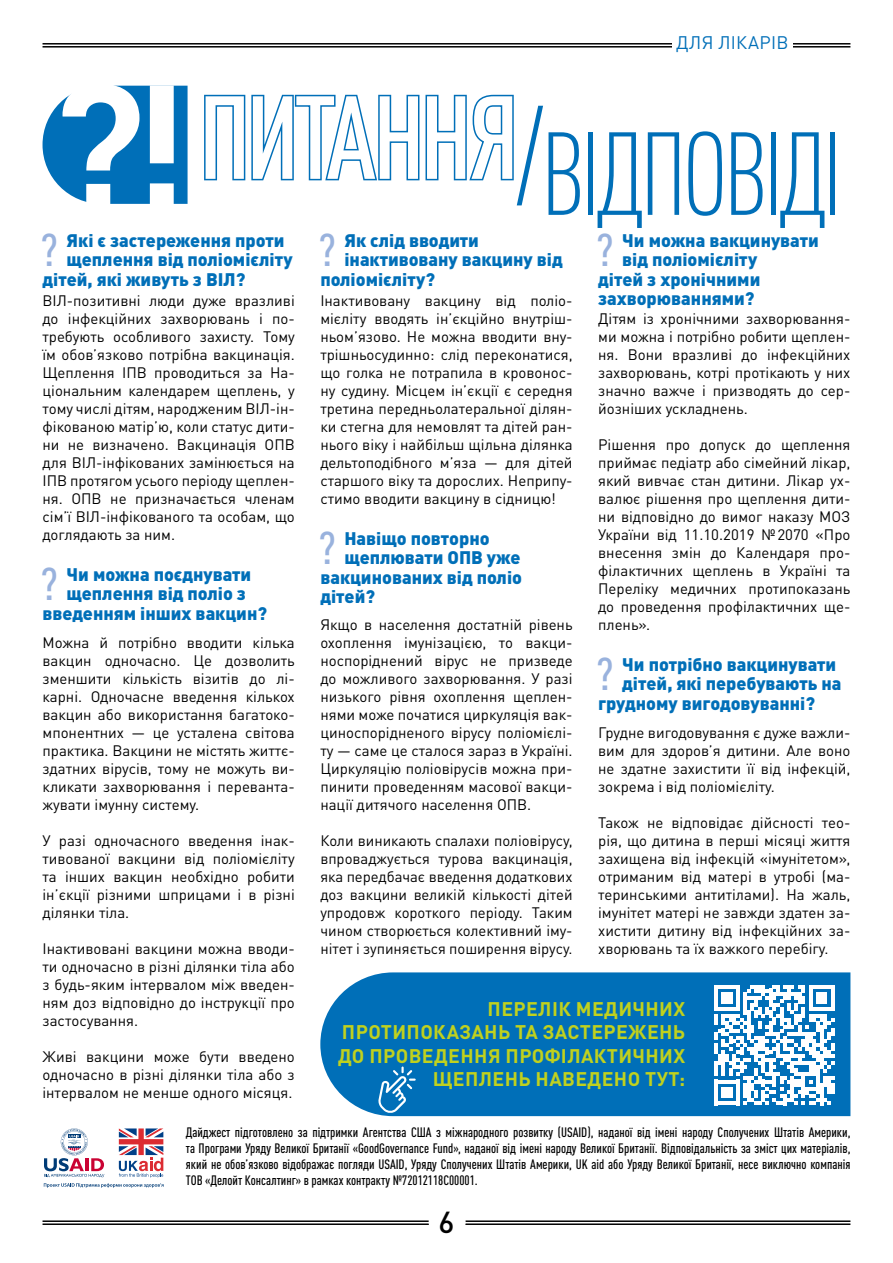
<style>
.page{position:relative;width:893px;height:1263px;background:#fff}
.page>*{position:absolute;margin:0;border:0;box-sizing:border-box;transform-origin:0 0}
.zagolovok{font:300 condensed 115.95px "DIN Pro";letter-spacing:-.05em;color:#006fb8}
.vopros{font:500 condensed 45.45px "DIN Pro";color:#99b2dd}
.t1{font:500 30px "DIN Pro";color:#000}
.main_text{font:700 19.5px/23.4px "DIN Pro";letter-spacing:.02em;color:#c0d11e;text-align:right}
.vopros-2{font:900 18px/19.5px "DIN Pro";color:#006fb8;text-align:center}
.t2{font:18px "DIN Pro";letter-spacing:.02em;color:#006fb8}
.main_text-2{font:15px/18px "DIN Pro";color:#000;text-align:justify}
.t3{font:500 condensed 13.5px/15.8px "DIN Pro";color:#000;text-align:justify}
</style>
<div class="page">
<hr style="left:43px;top:1220px;width:807px;height:2px;background:#000">
<hr style="left:43px;top:1223px;width:807px;height:2px;background:#000">
<div style="left:429px;top:1203px;width:37px;height:37px;background:#fff;border-radius:50%"></div>
<hr style="left:43px;top:43px;width:807px;height:2px;background:#000">
<hr style="left:43px;top:46px;width:807px;height:2px;background:#000">
<div style="left:672px;top:31px;width:121px;height:23px;background:#fff"></div>
<svg style="left:43px;top:85px;width:145px;height:119px"></svg>
<svg style="left:204px;top:94px;width:310px;height:87px"></svg>
<svg style="left:119px;top:1128px;width:44px;height:49px"></svg>
<svg style="left:44px;top:1128px;width:60px;height:49px"></svg>
<svg style="left:44px;top:1183px;width:120px;height:5px"></svg>
<div style="left:320px;top:972px;width:530px;height:144px;background:#006fb8"></div>
<svg style="left:714px;top:985px;width:120px;height:120px"></svg>
<svg style="left:378px;top:1066px;width:38px;height:48px"></svg>
<p class="t2" style="left:676px;top:28px;width:114px">ДЛЯ ЛІКАРІВ</p>
<p class="zagolovok" style="left:198px;top:92px;width:647px"><sup>ПИТАННЯ</sup>/ВІДПОВІДІ</p>
<p class="vopros" style="left:40px;top:217px;width:20px">?</p>
<p class="vopros-2" style="left:67px;top:228px;width:220px">Які є застереження проти</p>
<p class="vopros-2" style="left:67px;top:248px;width:228px">щеплення від поліомієліту</p>
<p class="vopros-2" style="left:43px;top:267px;width:204px">дітей, які живуть з ВІЛ?</p>
<p class="main_text-2" style="left:43px;top:290px;width:254px">ВІЛ-позитивні люди дуже вразливі до інфекційних захворювань і по&shy;требують особливого захисту. Тому їм обов’язково потрібна вакцинація.<br>Щеплення ІПВ проводиться за На&shy;ціональним календарем щеплень, у тому числі дітям, народженим ВІЛ-ін&shy;фікованою матір’ю, коли статус дити&shy;ни не визначено. Вакцинація ОПВ для ВІЛ-інфікованих замінюється на ІПВ протягом усього періоду щеплен&shy;ня. ОПВ не призначається членам сім’ї ВІЛ-інфікованого та особам, що доглядають за ним.</p>
<p class="vopros" style="left:40px;top:551px;width:20px">?</p>
<p class="vopros-2" style="left:43px;top:562px;width:226px">Чи можна поєднувати щеплення від поліо з введенням інших вакцин?</p>
<p class="main_text-2" style="left:43px;top:632px;width:254px;text-align:left">Можна й потрібно вводити кілька вакцин одночасно. Це дозволить зменшити кількість візитів до лі&shy;карні. Одночасне введення кількох вакцин або використання багатоко&shy;мпонентних — це усталена світова практика. Вакцини не містять життє&shy;здатних вірусів, тому не можуть ви&shy;кликати захворювання і переванта&shy;жувати імунну систему.</p>
<p class="main_text-2" style="left:43px;top:830px;width:254px">У разі одночасного введення інак&shy;тивованої вакцини від поліомієліту та інших вакцин необхідно робити ін’єкції різними шприцами і в різні ділянки тіла.</p>
<p class="main_text-2" style="left:43px;top:938px;width:254px">Інактивовані вакцини можна вводи&shy;ти одночасно в різні ділянки тіла або з будь-яким інтервалом між введен&shy;ням доз відповідно до інструкції про застосування.</p>
<p class="main_text-2" style="left:43px;top:1046px;width:254px">Живі вакцини може бути введено одночасно в різні ділянки тіла або з інтервалом не менше одного місяця.</p>
<p class="vopros" style="left:318px;top:217px;width:20px">?</p>
<p class="vopros-2" style="left:344px;top:228px;width:136px">Як слід вводити</p>
<p class="vopros-2" style="left:344px;top:248px;width:220px">інактивовану вакцину від</p>
<p class="vopros-2" style="left:320px;top:267px;width:116px">поліомієліту?</p>
<p class="main_text-2" style="left:320px;top:290px;width:254px">Інактивовану вакцину від поліо&shy;мієліту вводять ін’єкційно внутріш&shy;ньом’язово. Не можна вводити вну&shy;трішньосудинно: слід переконатися, що голка не потрапила в кровонос&shy;ну судину. Місцем ін’єкції є середня третина передньолатеральної ділян&shy;ки стегна для немовлят та дітей ран&shy;нього віку і найбільш щільна ділянка дельтоподібного м’яза — для дітей старшого віку та дорослих. Неприпу&shy;стимо вводити вакцину в сідницю!</p>
<p class="vopros" style="left:318px;top:515px;width:20px">?</p>
<p class="vopros-2" style="left:344px;top:526px;width:147px">Навіщо повторно</p>
<p class="vopros-2" style="left:344px;top:546px;width:178px">щеплювати ОПВ уже</p>
<p class="vopros-2" style="left:320px;top:565px;width:203px">вакцинованих від поліо</p>
<p class="vopros-2" style="left:320px;top:585px;width:56px">дітей?</p>
<p class="main_text-2" style="left:320px;top:614px;width:254px">Якщо в населення достатній рівень охоплення імунізацією, то вакци&shy;носпоріднений вірус не призведе до можливого захворювання. У разі низького рівня охоплення щеплен&shy;нями може початися циркуляція вак&shy;циноспорідненого вірусу поліомієлі&shy;ту — саме це сталося зараз в Україні.<br>Циркуляцію поліовірусів можна при&shy;пинити проведенням масової вакци&shy;нації дитячого населення ОПВ.</p>
<p class="main_text-2" style="left:320px;top:830px;width:254px">Коли виникають спалахи поліовірусу, впроваджується турова вакцинація, яка передбачає введення додаткових доз вакцини великій кількості дітей упродовж короткого періоду. Таким чином створюється колективний іму&shy;нітет і зупиняється поширення вірусу.</p>
<p class="vopros" style="left:596px;top:217px;width:20px">?</p>
<p class="vopros-2" style="left:622px;top:228px;width:198px">Чи можна вакцинувати</p>
<p class="vopros-2" style="left:622px;top:248px;width:137px">від поліомієліту</p>
<p class="vopros-2" style="left:598px;top:267px;width:164px">дітей з хронічними</p>
<p class="vopros-2" style="left:598px;top:287px;width:158px">захворюваннями?</p>
<p class="main_text-2" style="left:598px;top:308px;width:254px">Дітям із хронічними захворювання&shy;ми можна і потрібно робити щеплен&shy;ня. Вони вразливі до інфекційних захворювань, котрі протікають у них значно важче і призводять до сер&shy;йозніших ускладнень.</p>
<p class="main_text-2" style="left:598px;top:434px;width:254px">Рішення про допуск до щеплення приймає педіатр або сімейний лікар, який вивчає стан дитини. Лікар ух&shy;валює рішення про щеплення дити&shy;ни відповідно до вимог наказу МОЗ України від 11.10.2019 №2070 «Про внесення змін до Календаря про&shy;філактичних щеплень в Україні та Переліку медичних протипоказань до проведення профілактичних ще&shy;плень».</p>
<p class="vopros" style="left:596px;top:641px;width:20px">?</p>
<p class="vopros-2" style="left:622px;top:652px;width:216px">Чи потрібно вакцинувати</p>
<p class="vopros-2" style="left:622px;top:672px;width:221px">дітей, які перебувають на</p>
<p class="vopros-2" style="left:598px;top:691px;width:218px">грудному вигодовуванні?</p>
<p class="main_text-2" style="left:598px;top:722px;width:254px">Грудне вигодовування є дуже важли&shy;вим для здоров’я дитини. Але воно не здатне захистити її від інфекцій, зокрема і від поліомієліту.</p>
<p class="main_text-2" style="left:598px;top:812px;width:254px">Також не відповідає дійсності тео&shy;рія, що дитина в перші місяці життя захищена від інфекцій «імунітетом», отриманим від матері в утробі (ма&shy;теринськими антитілами). На жаль, імунітет матері не завжди здатен за&shy;хистити дитину від інфекційних за&shy;хворювань та їх важкого перебігу.</p>
<p class="main_text" style="left:338px;top:995px;width:349px">ПЕРЕЛІК МЕДИЧНИХ<br>ПРОТИПОКАЗАНЬ ТА ЗАСТЕРЕЖЕНЬ<br>ДО ПРОВЕДЕННЯ ПРОФІЛАКТИЧНИХ<br>ЩЕПЛЕНЬ НАВЕДЕНО ТУТ:</p>
<p class="t3" style="left:186px;top:1123px;width:666px">Дайджест підготовлено за підтримки Агентства США з міжнародного розвитку (USAID), наданої від імені народу Сполучених Штатів Америки, та Програми Уряду Великої Британії «GoodGovernance Fund», наданої від імені народу Великої Британії. Відповідальність за зміст цих матеріалів, який не обов’язково відображає погляди USAID, Уряду Сполучених Штатів Америки, UK aid або Уряду Великої Британії, несе виключно компанія ТОВ «Делойт Консалтинг» в рамках контракту №72012118C00001.</p>
<h3 class="t1" style="left:439px;top:1197px;width:17px">6</h3>
</div>
